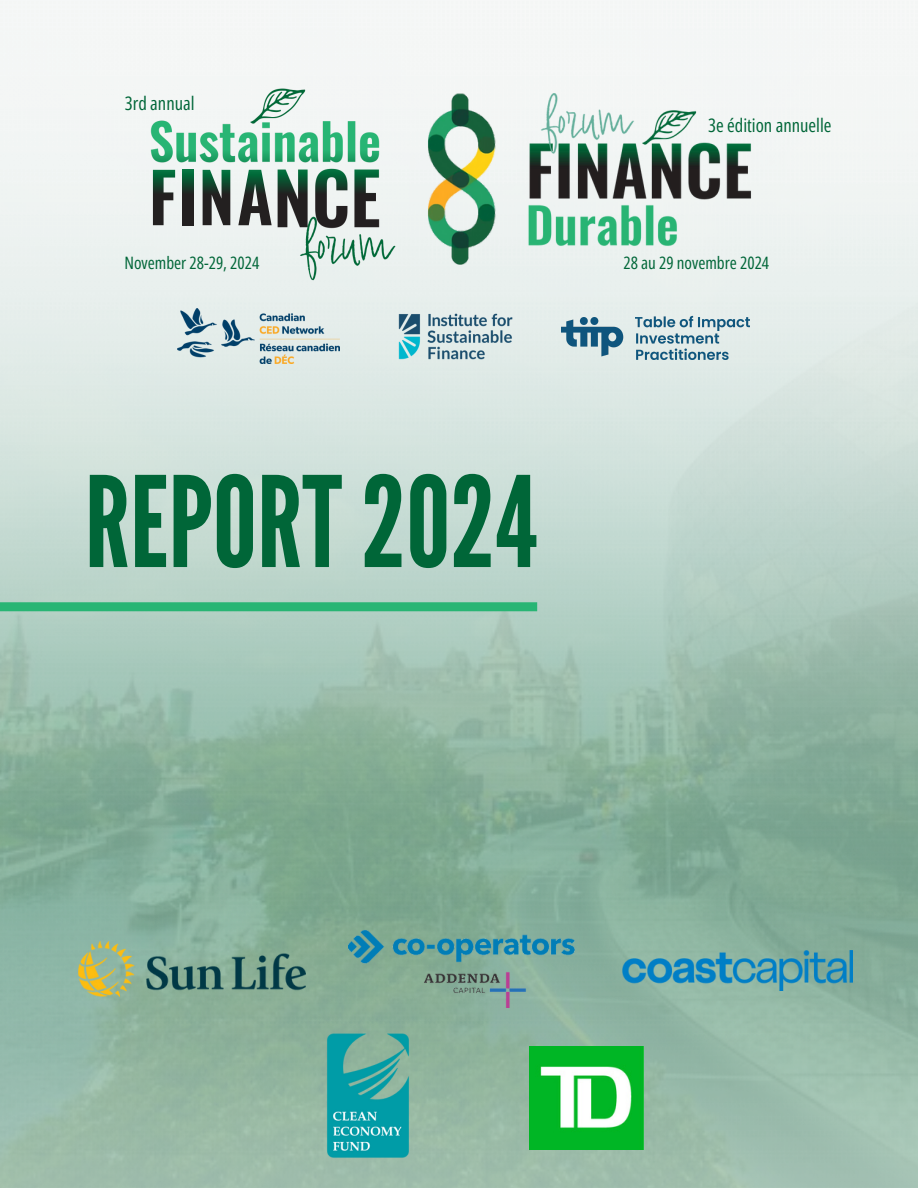
<style>
.page{position:relative;width:918px;height:1188px;background:#fff}
.page>*{position:absolute;margin:0;border:0;box-sizing:border-box;transform-origin:0 0}
.t1{font:125.4px "League Gothic";color:#006638}
.t2{font:18.6px "Open Sans Condensed";color:#006638}
.t3{font:17.1px "Open Sans Condensed";color:#006638}
</style>
<div class="page">
<img style="left:0;top:1065px;width:918px;height:123px">
<img style="left:0;top:1px;width:918px;height:1064px">
<img style="left:362px;top:961px;width:226px;height:47px">
<img style="left:348px;top:929px;width:226px;height:56px">
<img style="left:78px;top:941px;width:227px;height:56px">
<img style="left:292px;top:1017px;width:153px;height:153px">
<img style="left:623px;top:951px;width:229px;height:39px">
<img style="left:529px;top:1047px;width:114px;height:102px">
<img style="left:424px;top:86px;width:77px;height:184px">
<svg style="left:153px;top:170px;width:22px;height:55px"></svg>
<svg style="left:183px;top:170px;width:11px;height:55px"></svg>
<svg style="left:203px;top:170px;width:27px;height:55px"></svg>
<svg style="left:238px;top:170px;width:34px;height:55px"></svg>
<img style="left:276px;top:166px;width:122px;height:117px">
<img style="left:148px;top:86px;width:233px;height:78px">
<img style="left:528px;top:94px;width:244px;height:172px">
<div style="left:0;top:602px;width:537px;height:9px;background:#28b574"></div>
<img style="left:387px;top:305px;width:140px;height:63px">
<img style="left:177px;top:309px;width:162px;height:55px">
<img style="left:561px;top:317px;width:75px;height:39px">
<img style="left:636px;top:314px;width:113px;height:45px">
<p class="t2" style="left:125px;top:90px;width:71px">3rd annual</p>
<p class="t2" style="left:708px;top:112px;width:125px">3e édition annuelle</p>
<p class="t3" style="left:124px;top:251px;width:136px">November 28-29, 2024</p>
<p class="t3" style="left:624px;top:251px;width:147px">28 au 29 novembre 2024</p>
<p class="t1" style="left:85px;top:450px;width:454px">REPORT2024</p>
</div>
